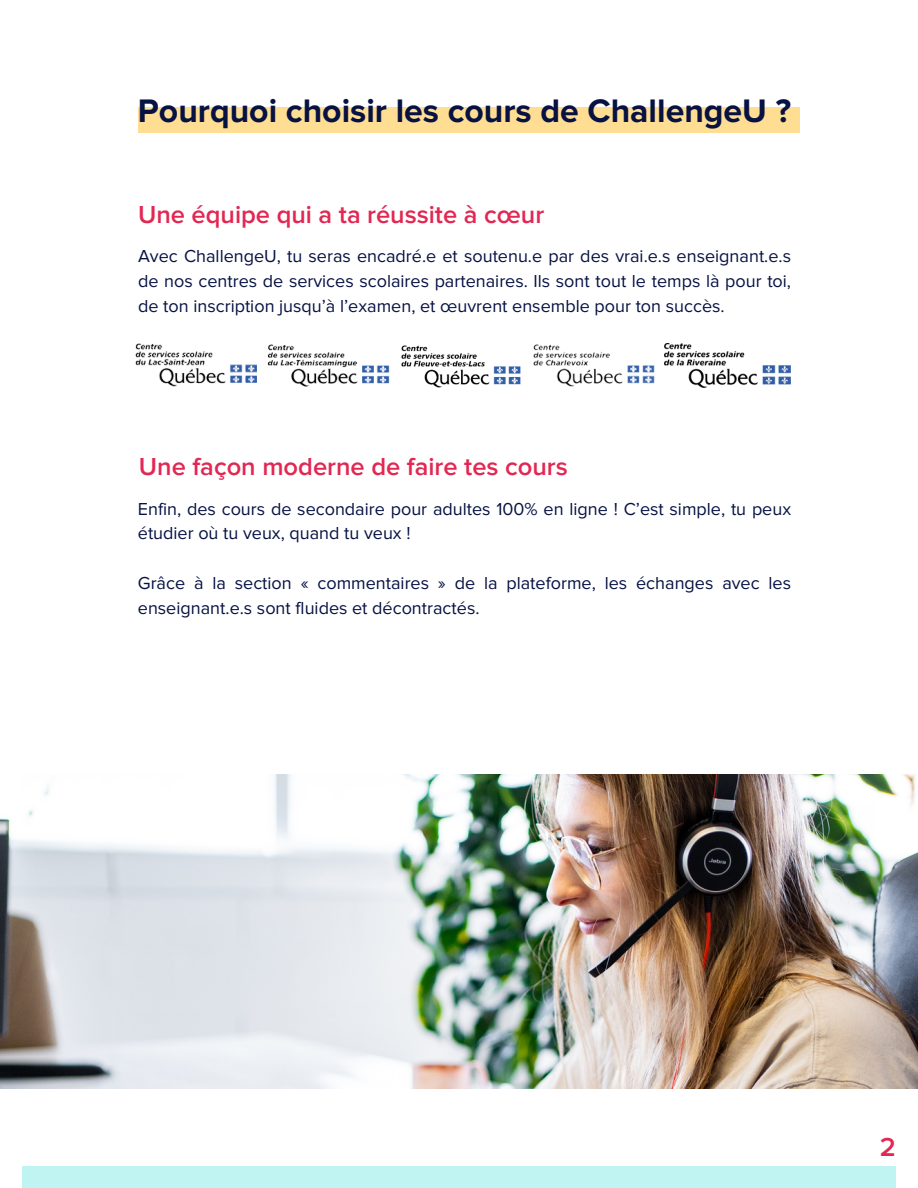
<style>
.page{position:relative;width:918px;height:1188px;background:#fff}
.page>*{position:absolute;margin:0;border:0;box-sizing:border-box;transform-origin:0 0}
.t1{font:700 33.75px "Proxima Nova";color:#071243}
.t2{font:600 27px "Proxima Nova";color:#e22752}
.t3{font:600 25.5px "Proxima Nova";color:#e22752}
.t4{font:18px/24.8px "Proxima Nova";color:#071243}
</style>
<div class="page">
<div style="left:22px;top:1166px;width:874px;height:22px;background:#bff4f2"></div>
<div style="left:138px;top:108px;width:661px;height:25px;background:#ffde94"></div>
<img style="left:0;top:775px;width:918px;height:314px">
<img style="left:135px;top:343px;width:122px;height:44px">
<img style="left:267px;top:344px;width:123px;height:43px">
<img style="left:401px;top:345px;width:120px;height:43px">
<img style="left:533px;top:344px;width:122px;height:43px">
<img style="left:664px;top:344px;width:126px;height:44px">
<h1 class="t1" style="left:138px;top:95px;width:655px">Pourquoi choisir les cours de ChallengeU ?</h1>
<h2 class="t3" style="left:138px;top:203px;width:408px">Une équipe qui a ta réussite à cœur</h2>
<p class="t4" style="left:138px;top:245px;width:654px;text-align:justify">Avec ChallengeU, tu seras encadré.e et soutenu.e par des vrai.e.s enseignant.e.s de nos centres de services scolaires partenaires. Ils sont tout le temps là pour toi, de ton inscription jusqu’à l’examen, et œuvrent ensemble pour ton succès.</p>
<p class="t3" style="left:139px;top:455px;width:431px">Une façon moderne de faire tes cours</p>
<p class="t4" style="left:138px;top:497px;width:655px">Enfin, des cours de secondaire pour adultes 100% en ligne ! C’est simple, tu peux étudier où tu veux, quand tu veux !</p>
<p class="t4" style="left:138px;top:571px;width:655px">Grâce à la section « commentaires » de la plateforme, les échanges avec les enseignant.e.s sont fluides et décontractés.</p>
<p class="t2" style="left:880px;top:1135px;width:18px">2</p>
</div>
